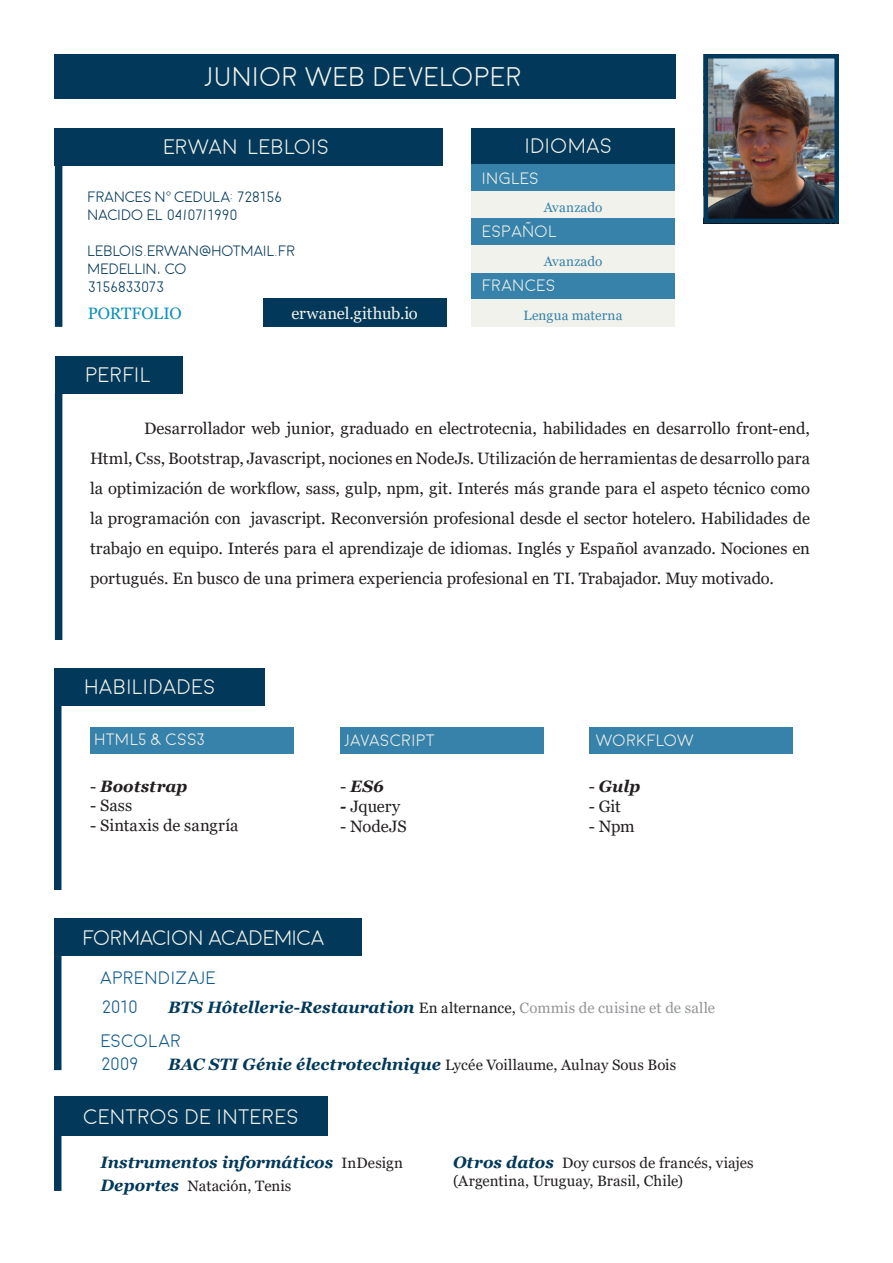
<style>
.page{position:relative;width:893px;height:1263px;background:#fff}
.page>*{position:absolute;margin:0;border:0;box-sizing:border-box;transform-origin:0 0}
.t1{font:300 27px "Moon";letter-spacing:-.005em;color:#f1f2eb}
.t2{font:300 21px "Moon";letter-spacing:-.005em;color:#f1f2eb}
.t3{font:300 18px "Moon";color:#0f5a8c}
.texte{font:16.5px/30px "Georgia";letter-spacing:-.005em;color:#231f20;text-align:justify}
.t4{font:italic 700 16.5px "Georgia";color:#023859}
.t5{font:300 16.5px "Moon";color:#f1f2eb}
.texte-2{font:italic 700 16.5px "Georgia";color:#231f20}
.t6{font:16.5px "Georgia";letter-spacing:-.005em;color:#f1f2eb}
.t7{font:16.5px "Georgia";letter-spacing:-.01em;color:#0f90bb}
.t8{font:15px "Georgia";letter-spacing:.005em;color:#231f20}
.t9{font:300 15px "Moon";color:#023859}
.t10{font:300 15px "Moon";letter-spacing:-.025em;color:#023859}
.t11{font:13.5px "Georgia";letter-spacing:.01em;color:#3782aa}
.s1{font-weight:400;font-style:normal}
.s2{font-weight:700;font-style:italic}
.s3{font-weight:400;font-style:normal;font-size:15px;color:#231f20}
.s4{font-weight:400;font-style:normal;font-size:15px;color:#939598}
.s5{font-weight:700;font-style:italic;font-size:16.5px;color:#023859}
</style>
<div class="page">
<img style="left:709px;top:59px;width:125px;height:159px">
<div style="left:704px;top:54px;width:135px;height:169px;border:4px solid #023859"></div>
<div style="left:54px;top:956px;width:8px;height:114px;background:#023859"></div>
<div style="left:54px;top:918px;width:308px;height:38px;background:#023859"></div>
<div style="left:54px;top:1134px;width:8px;height:57px;background:#023859"></div>
<div style="left:55px;top:165px;width:7px;height:162px;background:#023859"></div>
<div style="left:54px;top:54px;width:621px;height:44px;background:#023859"></div>
<div style="left:54px;top:128px;width:388px;height:37px;background:#023859"></div>
<div style="left:471px;top:128px;width:204px;height:37px;background:#023859"></div>
<div style="left:471px;top:165px;width:204px;height:26px;background:#3782aa"></div>
<div style="left:471px;top:191px;width:204px;height:28px;background:#f1f2eb"></div>
<div style="left:471px;top:219px;width:204px;height:26px;background:#3782aa"></div>
<div style="left:471px;top:245px;width:204px;height:28px;background:#f1f2eb"></div>
<div style="left:471px;top:273px;width:204px;height:26px;background:#3782aa"></div>
<div style="left:471px;top:299px;width:204px;height:28px;background:#f1f2eb"></div>
<div style="left:263px;top:298px;width:183px;height:29px;background:#023859"></div>
<div style="left:54px;top:706px;width:8px;height:184px;background:#023859"></div>
<div style="left:54px;top:668px;width:210px;height:38px;background:#023859"></div>
<div style="left:55px;top:393px;width:7px;height:247px;background:#023859"></div>
<div style="left:55px;top:356px;width:128px;height:37px;background:#023859"></div>
<div style="left:589px;top:727px;width:204px;height:26px;background:#3782aa"></div>
<div style="left:90px;top:727px;width:204px;height:26px;background:#3782aa"></div>
<div style="left:340px;top:727px;width:204px;height:26px;background:#3782aa"></div>
<div style="left:54px;top:1096px;width:274px;height:40px;background:#023859"></div>
<p class="t1" style="left:205px;top:63px;width:319px">JUNIOR WEB DEVELOPER</p>
<p class="t2" style="left:164px;top:136px;width:167px">ERWAN LEBLOIS</p>
<p class="t2" style="left:526px;top:136px;width:88px">IDIOMAS</p>
<p class="t9" style="left:88px;top:190px;width:196px">FRANCES N° CEDULA: 728156</p>
<p class="t9" style="left:88px;top:208px;width:151px">NACIDO EL 04/07/1990</p>
<p class="t9" style="left:88px;top:244px;width:209px">LEBLOIS.ERWAN@HOTMAIL.FR</p>
<p class="t9" style="left:88px;top:262px;width:101px">MEDELLIN, CO</p>
<p class="t10" style="left:88px;top:280px;width:78px">3156833073</p>
<p class="t7" style="left:88px;top:303px;width:95px">PORTFOLIO</p>
<p class="t6" style="left:291px;top:303px;width:128px">erwanel.github.io</p>
<p class="t2" style="left:85px;top:364px;width:67px">PERFIL</p>
<p class="t5" style="left:482px;top:170px;width:59px">INGLES</p>
<p class="t11" style="left:544px;top:199px;width:60px">Avanzado</p>
<p class="t5" style="left:524px;top:219px;width:10px">˜</p>
<p class="t5" style="left:482px;top:223px;width:77px">ESPANOL</p>
<p class="t11" style="left:544px;top:253px;width:60px">Avanzado</p>
<p class="t5" style="left:482px;top:277px;width:75px">FRANCES</p>
<p class="t11" style="left:523px;top:307px;width:100px">Lengua materna</p>
<p class="texte" style="left:90px;top:414px;width:721px;text-indent:54px">Desarrollador web junior, graduado en electrotecnia, habilidades en desarrollo front-end, Html, Css, Bootstrap, Javascript, nociones en NodeJs. Utilización de herramientas de desarrollo para la optimización de workflow, sass, gulp, npm, git. Interés más grande para el aspeto técnico como la programación con javascript. Reconversión profesional desde el sector hotelero. Habilidades de trabajo en equipo. Interés para el aprendizaje de idiomas. Inglés y Español avanzado. Nociones en portugués. En busco de una primera experiencia profesional en TI. Trabajador. Muy motivado.</p>
<p class="t2" style="left:84px;top:676px;width:133px">HABILIDADES</p>
<p class="t5" style="left:94px;top:731px;width:113px">HTML5 &amp; CSS3</p>
<p class="t5" style="left:345px;top:732px;width:92px">JAVASCRIPT</p>
<p class="t5" style="left:595px;top:732px;width:100px">WORKFLOW</p>
<p class="texte-2" style="left:90px;top:775px;width:99px"><span class="s1">-</span> Bootstrap</p>
<p class="texte" style="left:90px;top:791px;width:44px">- Sass</p>
<p class="texte" style="left:90px;top:811px;width:150px">- Sintaxis de sangría</p>
<p class="texte-2" style="left:340px;top:776px;width:45px"><span class="s1">-</span> ES6</p>
<p class="texte" style="left:340px;top:791px;width:62px"><span class="s2">-</span> Jquery</p>
<p class="texte" style="left:340px;top:811px;width:68px">- NodeJS</p>
<p class="t2" style="left:83px;top:927px;width:243px">FORMACION ACADEMICA</p>
<p class="t3" style="left:100px;top:968px;width:117px">APRENDIZAJE</p>
<p class="texte-2" style="left:589px;top:776px;width:53px"><span class="s1">-</span> Gulp</p>
<p class="texte" style="left:589px;top:791px;width:34px">- Git</p>
<p class="texte" style="left:589px;top:811px;width:48px">- Npm</p>
<p class="t3" style="left:102px;top:998px;width:37px">2010</p>
<p class="t4" style="left:168px;top:997px;width:548px">BTS Hôtellerie-Restauration <span class="s3">En alternance,</span> <span class="s4">Commis de cuisine et de salle</span></p>
<p class="t3" style="left:100px;top:1032px;width:82px">ESCOLAR</p>
<p class="t3" style="left:101px;top:1055px;width:39px">2009</p>
<p class="t8" style="left:168px;top:1056px;width:509px"><span class="s5">BAC STI Génie électrotechnique</span> Lycée Voillaume, Aulnay Sous Bois</p>
<p class="t2" style="left:83px;top:1106px;width:217px">CENTROS DE INTERES</p>
<p class="t4" style="left:100px;top:1151px;width:304px">Instrumentos informáticos <span class="s3">InDesign</span></p>
<p class="t8" style="left:453px;top:1153px;width:302px"><span class="s5">Otros datos</span> Doy cursos de francés, viajes</p>
<p class="t8" style="left:100px;top:1177px;width:192px"><span class="s5">Deportes</span> Natación, Tenis</p>
<p class="t8" style="left:453px;top:1171px;width:232px">(Argentina, Uruguay, Brasil, Chile)</p>
</div>
